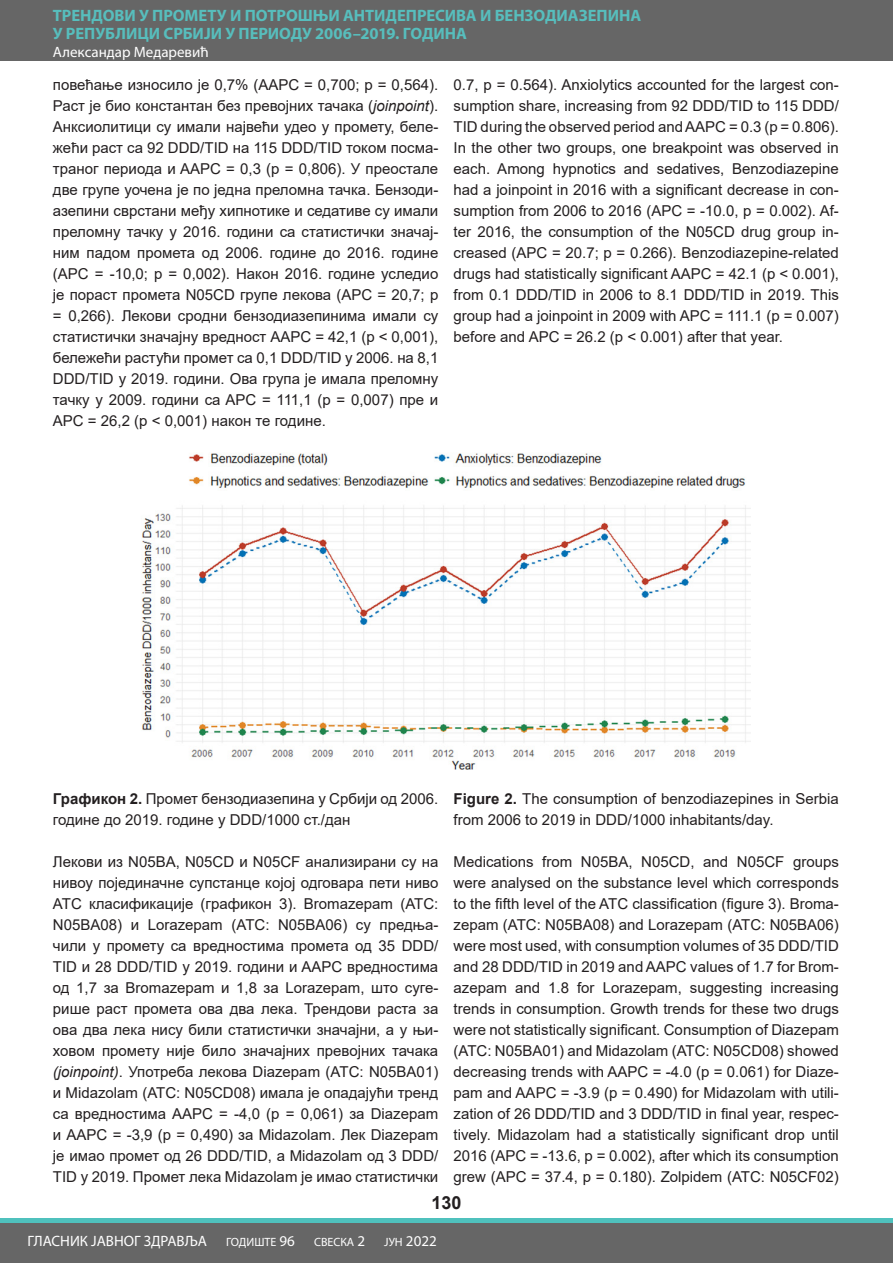
<style>
.page{position:relative;width:893px;height:1263px;background:#fff}
.page>*{position:absolute;margin:0;border:0;box-sizing:border-box;transform-origin:0 0}
.t1{font:700 18px "Arial";color:#231f20}
.t2{font:700 16.5px "Myriad Pro";color:#57bebd}
.t3{font:15px/21px "Arial";color:#231f20;text-align:justify}
.t4{font:15px "Myriad Pro";color:#fff}
.t5{font:12px "Myriad Pro";color:#fff}
.s1{font-style:italic}
.s2{font-weight:700}
.s3{font-size:15px}
.s4{font-size:12px}
</style>
<div class="page">
<div style="left:0;top:1219px;width:893px;height:44px;background:#666"></div>
<hr style="left:0;top:1219px;width:893px;height:4px;background:#4fc1bd">
<div style="left:0;top:0;width:893px;height:61px;background:#666"></div>
<img style="left:142px;top:453px;width:609px;height:317px">
<p class="t2" style="left:53px;top:5px;width:590px">ТРЕНДОВИ У ПРОМЕТУ И ПОТРОШЊИ АНТИДЕПРЕСИВА И БЕНЗОДИАЗЕПИНА</p>
<p class="t2" style="left:53px;top:23px;width:416px">У РЕПУБЛИЦИ СРБИЈИ У ПЕРИОДУ 2006–2019. ГОДИНА</p>
<p class="t4" style="left:53px;top:43px;width:157px">Александар Медаревић</p>
<p class="t3" style="left:53px;top:74px;width:387px">повећање износило је 0,7% (ААPC = 0,700; p = 0,564).<br>Раст је био константан без превојних тачака (<span class="s1">joinpoint</span>).<br>Анксиолитици су имали највећи удео у промету, беле&shy;жећи раст са 92 DDD/ТID на 115 DDD/ТID током посма&shy;траног периода и AAPC = 0,3 (p = 0,806). У преостале две групе уочена је по једна преломна тачка. Бензоди&shy;азепини сврстани међу хипнотике и седативе су имали преломну тачку у 2016. години са статистички значај&shy;ним падом промета од 2006. године до 2016. године (APC = -10,0; p = 0,002). Након 2016. године уследио је пораст промета N05CD групе лекова (APC = 20,7; p = 0,266). Лекови сродни бензодиазепинима имали су статистички значајну вредност ААPC = 42,1 (p &lt; 0,001), бележећи растући промет са 0,1 DDD/TID у 2006. на 8,1<br>DDD/ТID у 2019. години. Ова група је имала преломну тачку у 2009. години са APC = 111,1 (p = 0,007) пре и АPC = 26,2 (p &lt; 0,001) након те године.</p>
<p class="t3" style="left:454px;top:74px;width:387px">0.7, p = 0.564). Anxiolytics accounted for the largest con&shy;sumption share, increasing from 92 DDD/TID to 115 DDD/ TID during the observed period and AAPC = 0.3 (p = 0.806).<br>In the other two groups, one breakpoint was observed in each. Among hypnotics and sedatives, Benzodiazepine had a joinpoint in 2016 with a significant decrease in con&shy;sumption from 2006 to 2016 (APC = -10.0, p = 0.002). Af&shy;ter 2016, the consumption of the N05CD drug group in&shy;creased (APC = 20.7; p = 0.266). Benzodiazepine-related drugs had statistically significant AAPC = 42.1 (p &lt; 0.001), from 0.1 DDD/TID in 2006 to 8.1 DDD/TID in 2019. This group had a joinpoint in 2009 with APC = 111.1 (p = 0.007) before and APC = 26.2 (p &lt; 0.001) after that year.</p>
<p class="t3" style="left:53px;top:788px;width:387px"><span class="s2">Графикон 2.</span> Промет бензодиазепина у Србији од 2006. године до 2019. године у DDD/1000 ст./дан</p>
<p class="t3" style="left:53px;top:851px;width:387px">Лекови из N05BA, N05CD и N05CF анализирани су на нивоу појединачне супстанце којој одговара пети ниво ATC класификације (графикон 3). Bromazepam (АТC:<br>N05BA08) и Lorazepam (ATC: N05BA06) су предња&shy;чили у промету са вредностима промета од 35 DDD/ TID и 28 DDD/TID у 2019. години и AAPC вредностима од 1,7 за Bromazepam и 1,8 за Lorazepam, што суге&shy;рише раст промета ова два лека. Трендови раста за ова два лека нису били статистички значајни, а у њи&shy;ховом промету није било значајних превојних тачака <span class="s1">(joinpoint)</span>. Употреба лекова Diazepam (ATC: N05BA01) и Midazolam (ATC: N05CD08) имала је опадајући тренд са вредностима ААPC = -4,0 (p = 0,061) за Diazepam и ААPC = -3,9 (p = 0,490) за Midazolam. Лек Diazepam је имао промет од 26 DDD/ТID, а Midazolam од 3 DDD/ ТID у 2019. Промет лека Midazolam је имао статистички</p>
<p class="t3" style="left:454px;top:788px;width:387px"><span class="s2">Figure 2.</span> The consumption of benzodiazepines in Serbia from 2006 to 2019 in DDD/1000 inhabitants/day.</p>
<p class="t3" style="left:454px;top:851px;width:387px">Medications from N05BA, N05CD, and N05CF groups were analysed on the substance level which corresponds to the fifth level of the ATC classification (figure 3). Broma&shy;zepam (АТC: N05BA08) and Lorazepam (ATC: N05BA06) were most used, with consumption volumes of 35 DDD/TID and 28 DDD/TID in 2019 and AAPC values of 1.7 for Brom&shy;azepam and 1.8 for Lorazepam, suggesting increasing trends in consumption. Growth trends for these two drugs were not statistically significant. Consumption of Diazepam (ATC: N05BA01) and Midazolam (ATC: N05CD08) showed decreasing trends with AAPC = -4.0 (p = 0.061) for Diaze&shy;pam and AAPC = -3.9 (p = 0.490) for Midazolam with utili&shy;zation of 26 DDD/TID and 3 DDD/TID in final year, respec&shy;tively. Midazolam had a statistically significant drop until 2016 (APC = -13.6, p = 0.002), after which its consumption grew (APC = 37.4, p = 0.180). Zolpidem (ATC: N05CF02)</p>
<p class="t1" style="left:431px;top:1190px;width:32px">130</p>
<p class="t4" style="left:28px;top:1232px;width:181px">ГЛАСНИК ЈАВНОГ ЗДРАВЉА</p>
<p class="t5" style="left:226px;top:1235px;width:70px">ГОДИШТЕ <span class="s3">96</span></p>
<p class="t5" style="left:314px;top:1235px;width:53px">СВЕСКА <span class="s3">2</span></p>
<p class="t4" style="left:384px;top:1232px;width:54px"><span class="s4">ЈУН</span> 2022</p>
</div>
